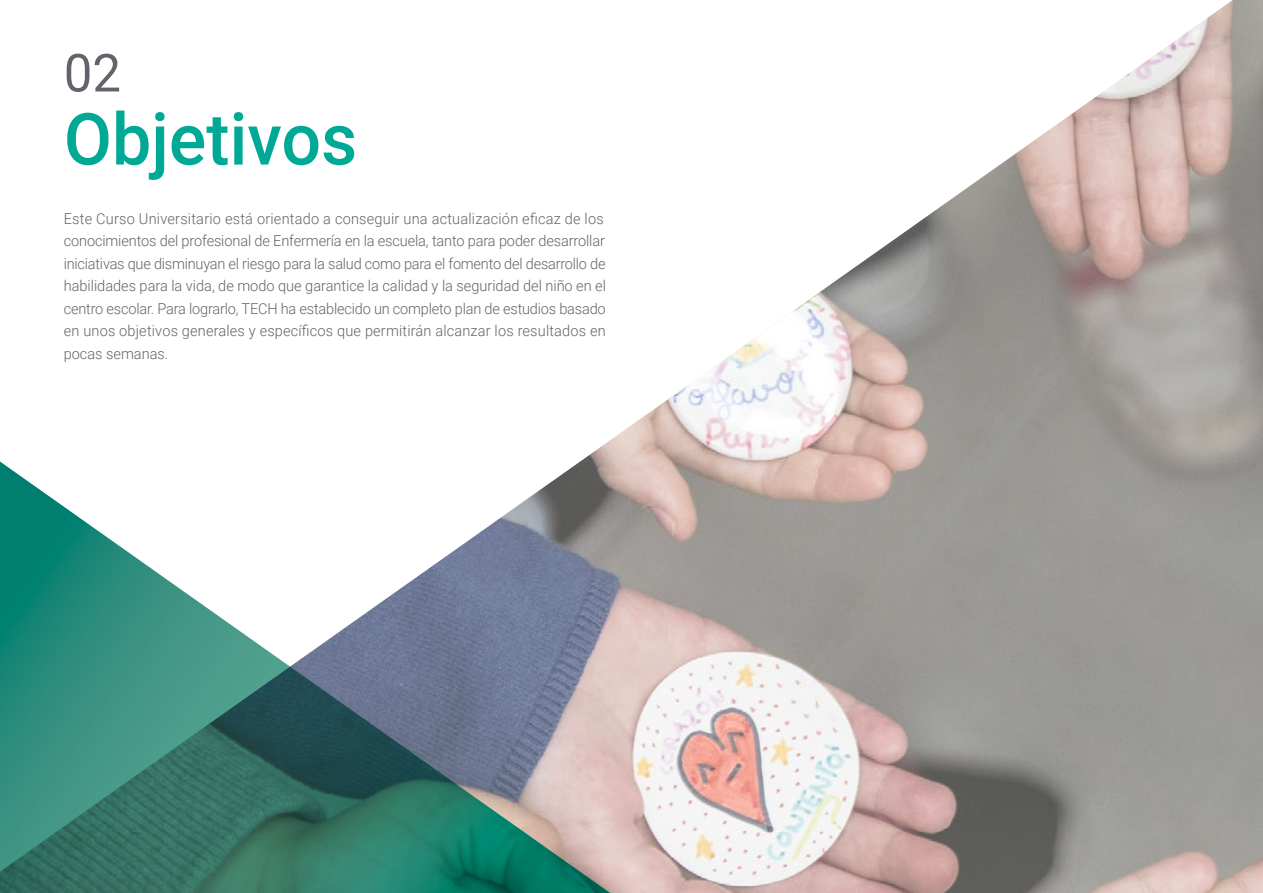
<style>
.page{position:relative;width:1263px;height:893px;background:#fff}
.page>*{position:absolute;margin:0;border:0;box-sizing:border-box;transform-origin:0 0}
.t1{font:500 72px "Roboto";color:#00a996}
.t2{font:52.5px "Roboto";color:#61646a}
.t3{font:300 15px/22.5px "Roboto";letter-spacing:-.01em;color:#61646a}
</style>
<div class="page">
<img style="left:602px;top:0;width:661px;height:893px">
<svg style="left:0;top:446px;width:640px;height:447px"></svg>
<h2 class="t2" style="left:64px;top:36px;width:59px">02</h2>
<h1 class="t1" style="left:64px;top:89px;width:295px">Objetivos</h1>
<p class="t3" style="left:64px;top:207px;width:544px">Este Curso Universitario está orientado a conseguir una actualización eficaz de los conocimientos del profesional de Enfermería en la escuela, tanto para poder desarrollar iniciativas que disminuyan el riesgo para la salud como para el fomento del desarrollo de habilidades para la vida, de modo que garantice la calidad y la seguridad del niño en el centro escolar. Para lograrlo, TECH ha establecido un completo plan de estudios basado en unos objetivos generales y específicos que permitirán alcanzar los resultados en pocas semanas.</p>
</div>
